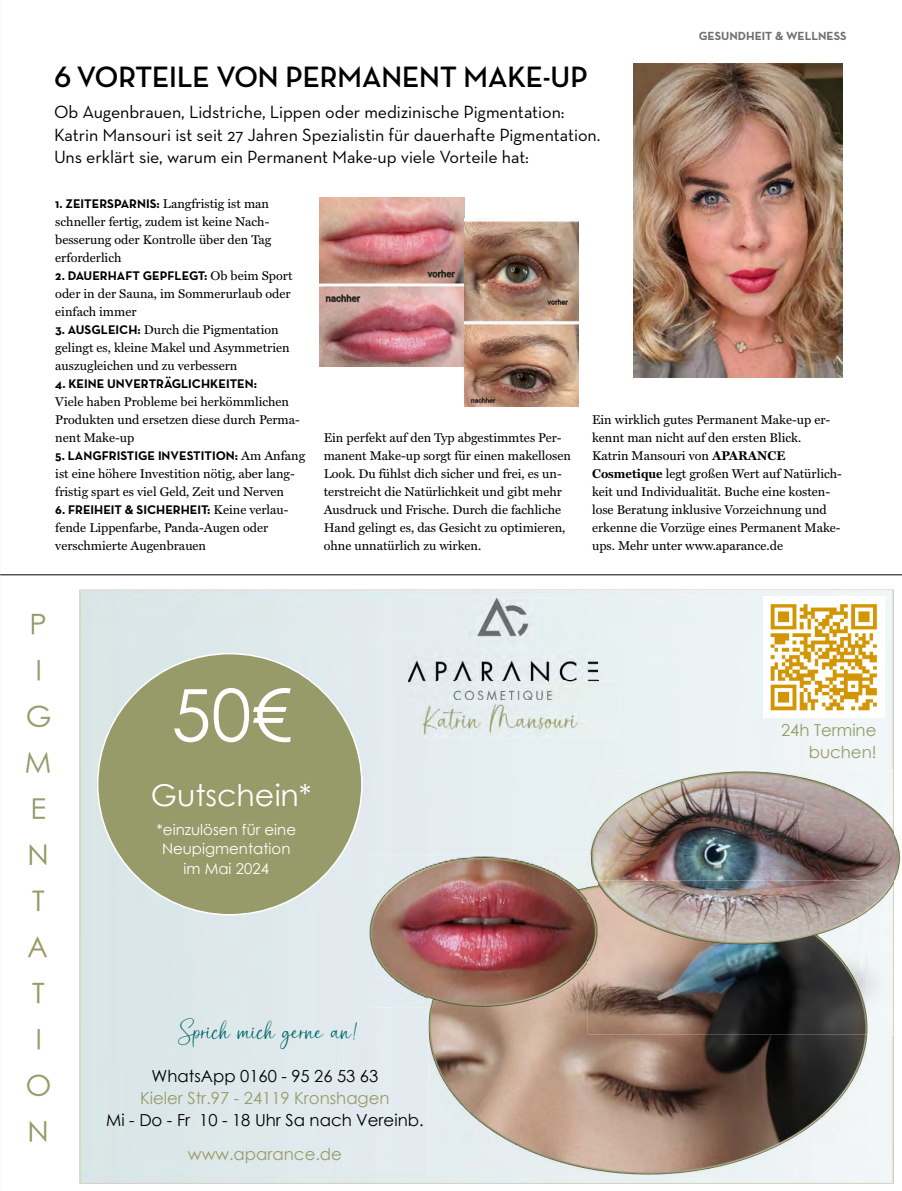
<style>
.page{position:relative;width:902px;height:1191px;background:#fff}
.page>*{position:absolute;margin:0;border:0;box-sizing:border-box;transform-origin:0 0}
.t1{font:72px "Century Gothic";color:#fff}
.t2{font:36px "Rastanty Cortez";color:#016666}
.t3{font:700 30px "Neutra Disp";color:#000}
.t4{font:30px "Century Gothic";color:#fff}
.t5{font:18px/22.5px "Neutra Text";letter-spacing:-.005em;color:#000}
.t6{font:16.5px "Century Gothic";color:#979b69}
.t7{font:16.5px "Century Gothic";color:#000}
.t8{font:15px/19.8px "Century Gothic";color:#fff;text-align:center}
.t9{font:12.75px/18px "Miller Text";color:#000}
.t10{font:700 12.75px "Neutra Text";color:#000}
.t11{font:700 12px "Neutra Text";color:#706f6f}
.s1{font-family:"Neutra Text";font-weight:700}
.s2{font-family:"Miller Text";font-weight:400}
.s3{font-weight:700}
</style>
<div class="page">
<hr style="left:0;top:574px;width:901px;height:1px;background:#000">
<img style="left:320px;top:197px;width:144px;height:170px">
<img style="left:464px;top:218px;width:114px;height:188px">
<img style="left:633px;top:64px;width:209px;height:313px">
<img style="left:79px;top:589px;width:814px;height:594px">
<img style="left:382px;top:1082px;width:46px;height:1px">
<img style="left:394px;top:1103px;width:34px;height:1px">
<img style="left:408px;top:597px;width:190px;height:102px">
<img style="left:417px;top:680px;width:202px;height:57px">
<img style="left:417px;top:680px;width:181px;height:19px">
<img style="left:26px;top:613px;width:25px;height:529px">
<img style="left:428px;top:1007px;width:439px;height:168px">
<svg style="left:428px;top:1103px;width:14px;height:1px"></svg>
<img style="left:587px;top:770px;width:314px;height:264px">
<img style="left:587px;top:880px;width:280px;height:154px">
<img style="left:369px;top:855px;width:228px;height:152px">
<img style="left:428px;top:880px;width:159px;height:127px">
<img style="left:763px;top:596px;width:121px;height:121px">
<div style="left:98px;top:653px;width:264px;height:261px;background:#979b69;border-radius:50%"></div>
<h3 class="t3" style="left:54px;top:60px;width:535px">6 VORTEILE VON PERMANENT MAKE-UP</h3>
<h3 class="t5" style="left:54px;top:101px;width:548px">Ob Augenbrauen, Lidstriche, Lippen oder medizinische Pigmentation:<br>Katrin Mansouri ist seit 27 Jahren Spezialistin für dauerhafte Pigmentation.<br>Uns erklärt sie, warum ein Permanent Make-up viele Vorteile hat:</h3>
<p class="t11" style="left:698px;top:29px;width:149px">GESUNDHEIT &amp; WELLNESS</p>
<p class="t9" style="left:55px;top:195px;width:217px"><span class="s1">1. ZEITERSPARNIS:</span> Langfristig ist man schneller fertig, zudem ist keine Nach&shy;besserung oder Kontrolle über den Tag erforderlich</p>
<p class="t10" style="left:55px;top:268px;width:239px">2. DAUERHAFT GEPFLEGT: <span class="s2">Ob beim Sport</span></p>
<p class="t9" style="left:55px;top:285px;width:237px">oder in der Sauna, im Sommerurlaub oder einfach immer</p>
<p class="t9" style="left:55px;top:321px;width:236px"><span class="s1">3. AUSGLEICH:</span> Durch die Pigmentation gelingt es, kleine Makel und Asymmetrien auszugleichen und zu verbessern</p>
<p class="t10" style="left:55px;top:376px;width:203px">4. KEINE UNVERTRÄGLICHKEITEN:</p>
<p class="t9" style="left:55px;top:393px;width:246px">Viele haben Probleme bei herkömmlichen<br>Produkten und ersetzen diese durch Perma&shy;nent Make-up</p>
<p class="t10" style="left:55px;top:448px;width:251px">5. LANGFRISTIGE INVESTITION: <span class="s2">Am Anfang</span></p>
<p class="t9" style="left:55px;top:465px;width:241px">ist eine höhere Investition nötig, aber lang&shy;fristig spart es viel Geld, Zeit und Nerven</p>
<p class="t10" style="left:55px;top:502px;width:235px">6. FREIHEIT &amp; SICHERHEIT: <span class="s2">Keine verlau-</span></p>
<p class="t9" style="left:55px;top:519px;width:214px">fende Lippenfarbe, Panda-Augen oder verschmierte Augenbrauen</p>
<p class="t9" style="left:323px;top:429px;width:249px">Ein perfekt auf den Typ abgestimmtes Per&shy;manent Make-up sorgt für einen makellosen Look. Du fühlst dich sicher und frei, es un&shy;terstreicht die Natürlichkeit und gibt mehr Ausdruck und Frische. Durch die fachliche Hand gelingt es, das Gesicht zu optimieren, ohne unnatürlich zu wirken.</p>
<p class="t9" style="left:592px;top:411px;width:251px">Ein wirklich gutes Permanent Make-up er&shy;kennt man nicht auf den ersten Blick.<br>Katrin Mansouri von <span class="s3">APARANCE Cosmetique</span> legt großen Wert auf Natürlich&shy;keit und Individualität. Buche eine kosten&shy;lose Beratung inklusive Vorzeichnung und erkenne die Vorzüge eines Permanent Make&shy;ups. Mehr unter www.aparance.de</p>
<h1 class="t1" style="left:171px;top:664px;width:121px">50€</h1>
<h3 class="t4" style="left:151px;top:774px;width:162px">Gutschein*</h3>
<p class="t8" style="left:157px;top:819px;width:141px">*einzulösen für eine<br>Neupigmentation im Mai 2024</p>
<p class="t6" style="left:781px;top:718px;width:97px">24h Termine</p>
<p class="t6" style="left:808px;top:740px;width:69px">buchen!</p>
<h2 class="t2" style="left:179px;top:1012px;width:181px">Sprich mich gerne an!</h2>
<p class="t7" style="left:152px;top:1064px;width:228px">WhatsApp 0160 - 95 26 53 63</p>
<p class="t6" style="left:140px;top:1086px;width:251px">Kieler Str.97 - 24119 Kronshagen</p>
<p class="t7" style="left:106px;top:1108px;width:319px">Mi - Do - Fr 10 - 18 Uhr Sa nach Vereinb.</p>
<p class="t6" style="left:188px;top:1142px;width:155px">www.aparance.de</p>
</div>
